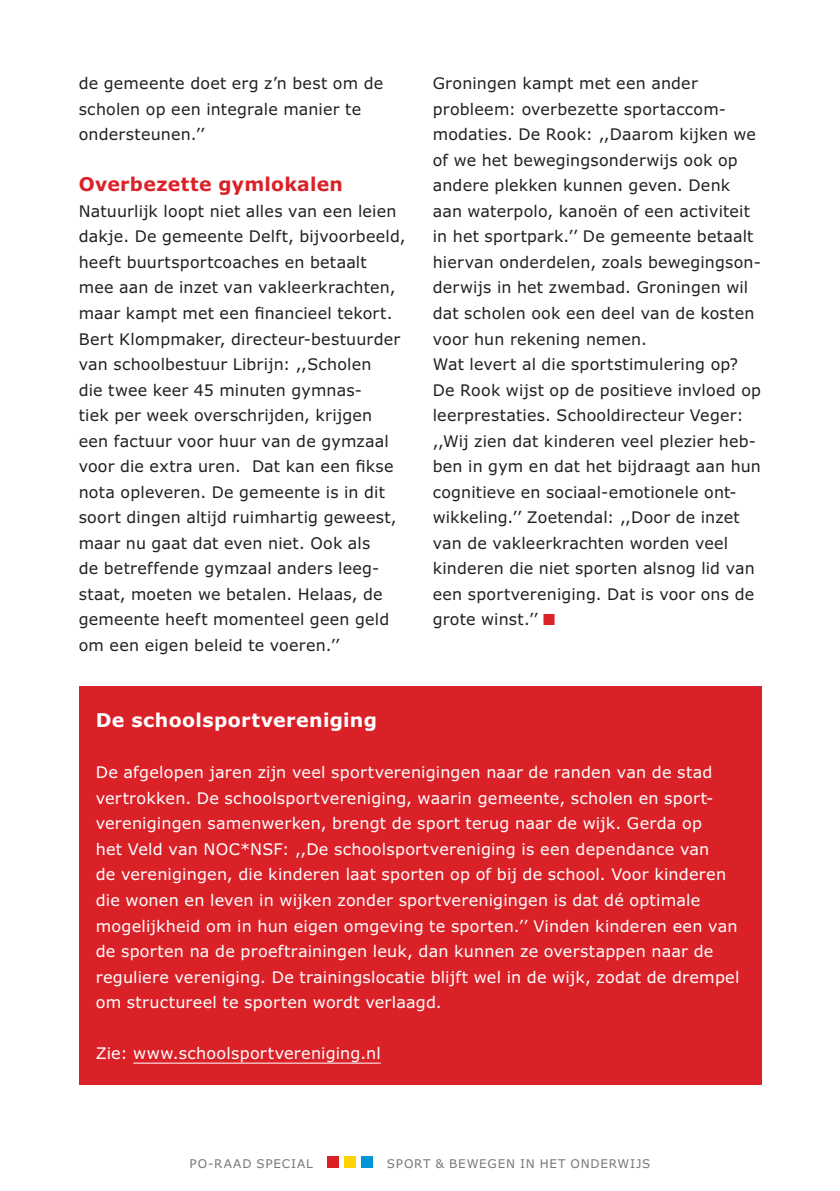
<style>
.page{position:relative;width:840px;height:1191px;background:#fff}
.page>*{position:absolute;margin:0;border:0;box-sizing:border-box;transform-origin:0 0}
.PO_tussenkop{font:700 19px "Verdana";letter-spacing:.02em;color:#fff}
.PO_tussenkop-2{font:700 19px "Verdana";letter-spacing:.015em;color:#da2128}
.PO_tekstletter{font:16px/25.6px "Verdana";letter-spacing:.015em;color:#231f20}
.PO_tekstletter-2{font:16px/25.6px "Verdana";letter-spacing:.01em;color:#fff}
.t1{font:12px "Verdana";letter-spacing:.065em;color:#76787b}
.s1{color:#da2128}
</style>
<div class="page">
<div style="left:79px;top:686px;width:681px;height:398px;background:#da2128"></div>
<hr style="left:133px;top:1062px;width:247px;height:1px;background:#fff">
<div style="left:361px;top:1156px;width:11px;height:11px;background:#0095d9"></div>
<div style="left:344px;top:1156px;width:11px;height:11px;background:#fed304"></div>
<div style="left:327px;top:1156px;width:11px;height:11px;background:#da2128"></div>
<p class="PO_tekstletter" style="left:79px;top:71px;width:306px">de gemeente doet erg z’n best om de scholen op een integrale manier te ondersteunen.’’</p>
<p class="PO_tussenkop-2" style="left:79px;top:172px;width:265px">Overbezette gymlokalen</p>
<p class="PO_tekstletter" style="left:79px;top:199px;width:328px">Natuurlijk loopt niet alles van een leien dakje. De gemeente Delft, bijvoorbeeld, heeft buurtsportcoaches en betaalt mee aan de inzet van vakleerkrachten, maar kampt met een financieel tekort.<br>Bert Klompmaker, directeur-bestuurder van schoolbestuur Librijn: ,,Scholen<br>die twee keer 45 minuten gymnas-<br>tiek per week overschrijden, krijgen een factuur voor huur van de gymzaal voor die extra uren. Dat kan een fikse nota opleveren. De gemeente is in dit soort dingen altijd ruimhartig geweest, maar nu gaat dat even niet. Ook als<br>de betreffende gymzaal anders leeg&shy;staat, moeten we betalen. Helaas, de gemeente heeft momenteel geen geld om een eigen beleid te voeren.’’</p>
<p class="PO_tekstletter" style="left:432px;top:71px;width:329px">Groningen kampt met een ander probleem: overbezette sportaccom&shy;modaties. De Rook: ,,Daarom kijken we of we het bewegingsonderwijs ook op andere plekken kunnen geven. Denk aan waterpolo, kanoën of een activiteit in het sportpark.’’ De gemeente betaalt hiervan onderdelen, zoals bewegingson&shy;derwijs in het zwembad. Groningen wil dat scholen ook een deel van de kosten voor hun rekening nemen.</p>
<p class="PO_tekstletter" style="left:432px;top:352px;width:329px">Wat levert al die sportstimulering op?<br>De Rook wijst op de positieve invloed op leerprestaties. Schooldirecteur Veger: ,,Wij zien dat kinderen veel plezier heb&shy;ben in gym en dat het bijdraagt aan hun cognitieve en sociaal-emotionele ont&shy;wikkeling.’’ Zoetendal: ,,Door de inzet van de vakleerkrachten worden veel kinderen die niet sporten alsnog lid van een sportvereniging. Dat is voor ons de grote winst.’’ <span class="s1">■</span></p>
<p class="PO_tussenkop" style="left:96px;top:708px;width:282px">De schoolsportvereniging</p>
<p class="PO_tekstletter-2" style="left:96px;top:760px;width:644px">De afgelopen jaren zijn veel sportverenigingen naar de randen van de stad vertrokken. De schoolsportvereniging, waarin gemeente, scholen en sport&shy;verenigingen samenwerken, brengt de sport terug naar de wijk. Gerda op<br>het Veld van NOC*NSF: ,,De schoolsportvereniging is een dependance van<br>de verenigingen, die kinderen laat sporten op of bij de school. Voor kinderen die wonen en leven in wijken zonder sportverenigingen is dat dé optimale mogelijkheid om in hun eigen omgeving te sporten.’’ Vinden kinderen een van de sporten na de proeftrainingen leuk, dan kunnen ze overstappen naar de reguliere vereniging. De trainingslocatie blijft wel in de wijk, zodat de drempel om structureel te sporten wordt verlaagd.</p>
<p class="PO_tekstletter-2" style="left:96px;top:1040px;width:286px">Zie: www.schoolsportvereniging.nl</p>
<p class="t1" style="left:189px;top:1156px;width:125px">PO-RAAD SPECIAL</p>
<p class="t1" style="left:387px;top:1156px;width:265px">SPORT &amp; BEWEGEN IN HET ONDERWIJS</p>
</div>
